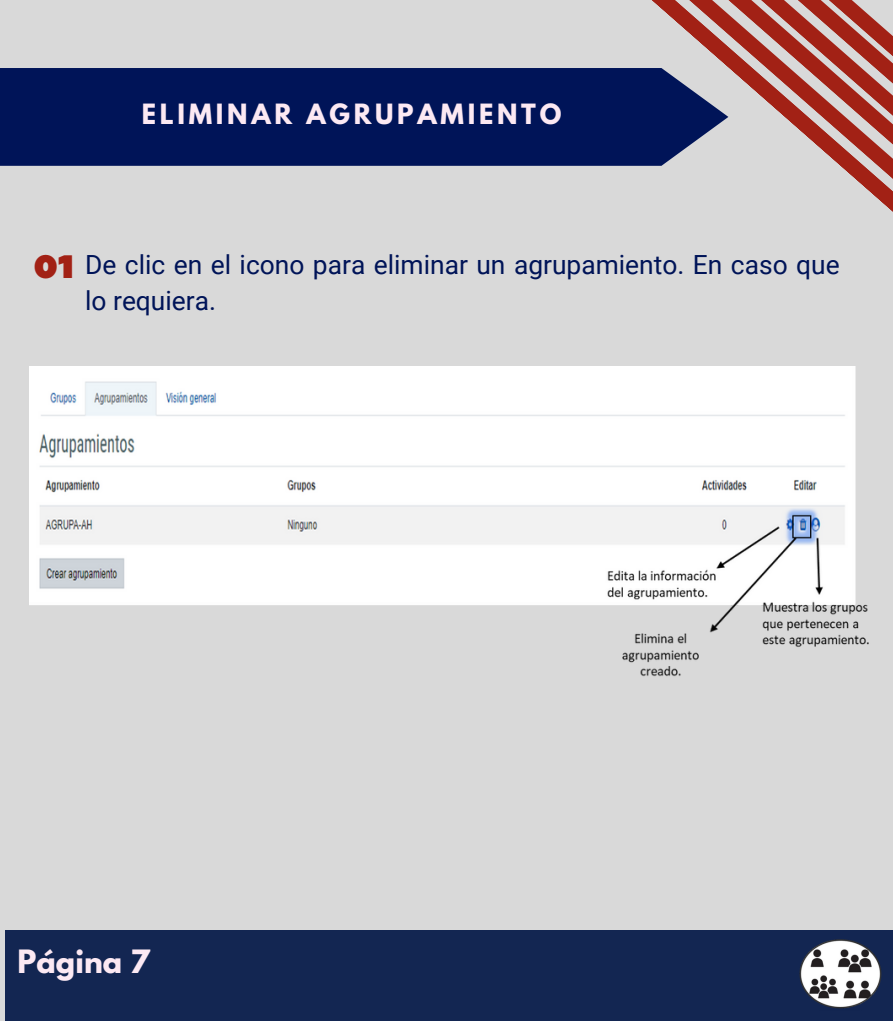
<style>
.page{position:relative;width:893px;height:1021px;background:#fff}
.page>*{position:absolute;margin:0;border:0;box-sizing:border-box;transform-origin:0 0}
.t1{font:32.4px "Peace Sans";color:#a22115}
.t2{font:700 28.5px "League Spartan";color:#fce9f3}
.t3{font:26.4px/36px "Roboto";color:#001458}
.t4{font:700 24.75px "League Spartan";letter-spacing:.15em;color:#fce9f3}
</style>
<div class="page">
<div style="left:0;top:0;width:892px;height:1020px;background:#d9d9d9"></div>
<div style="left:0;top:68px;width:616px;height:97px;background:#001458"></div>
<div style="left:6px;top:930px;width:886px;height:90px;background:#132652"></div>
<div style="left:616px;top:68px;width:18px;height:98px;background:#001458"></div>
<svg style="left:634px;top:0;width:20px;height:166px;fill:#001458"></svg>
<svg style="left:654px;top:0;width:18px;height:166px;fill:#001458"></svg>
<svg style="left:672px;top:0;width:220px;height:201px"></svg>
<img style="left:799px;top:939px;width:82px;height:70px">
<img style="left:30px;top:367px;width:839px;height:310px">
<p class="t4" style="left:142px;top:101px;width:421px">ELIMINAR AGRUPAMIENTO</p>
<p class="t1" style="left:34px;top:245px;width:42px">01</p>
<p class="t3" style="left:85px;top:247px;width:756px">De clic en el icono para eliminar un agrupamiento. En caso que lo requiera.</p>
<p class="t2" style="left:18px;top:947px;width:134px">Página 7</p>
</div>
